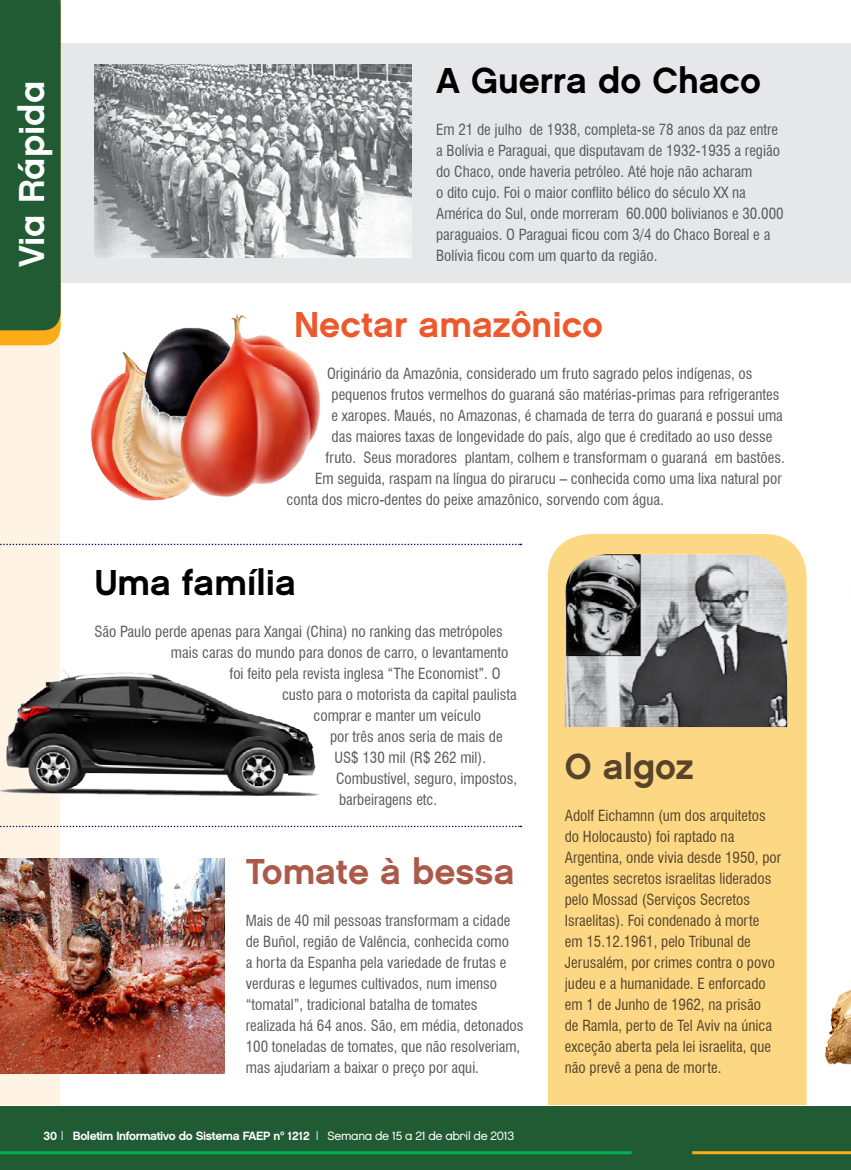
<style>
.page{position:relative;width:851px;height:1170px;background:#fff}
.page>*{position:absolute;margin:0;border:0;box-sizing:border-box;transform-origin:0 0}
.t1{font:36px "Chalet New York Nineteen Sixty";color:#000}
.t2{font:36px "Chalet New York Nineteen Sixty";color:#ec592d}
.t3{font:36px "Chalet New York Nineteen Sixty";color:#ab5a49}
.t4{font:36px "Chalet New York Nineteen Eighty";color:#fff}
.t5{font:36px "Chalet New York Nineteen Sixty";color:#57442a}
.t6{font:condensed 15px/21px "Swiss 721 BT";color:#58595b}
.t7{font:condensed 15px/21px "Swiss 721 BT";color:#57442a}
.t8{font:12px "Chalet New York Nineteen Sixty";letter-spacing:-.03em;color:#fff}
.s1{font-family:"Chalet London Nineteen Eighty"}
</style>
<div class="page">
<div style="left:0;top:1106px;width:850px;height:63px;background:#205b34"></div>
<hr style="left:0;top:1151px;width:631px;height:3px;background:#00b055">
<hr style="left:692px;top:1151px;width:158px;height:3px;background:#fbac18">
<div style="left:547px;top:534px;width:259px;height:570px;background:#fcd884"></div>
<div style="left:60px;top:44px;width:790px;height:239px;background:#e6e7e8"></div>
<div style="left:0;top:0;width:60px;height:1104px;background:#fff4e3"></div>
<div style="left:0;top:0;width:61px;height:345px;background:#205b34"></div>
<img style="left:94px;top:64px;width:317px;height:194px">
<img style="left:90px;top:314px;width:230px;height:187px">
<img style="left:564px;top:554px;width:223px;height:173px">
<img style="left:0;top:670px;width:336px;height:158px">
<img style="left:0;top:858px;width:224px;height:215px">
<img style="left:794px;top:768px;width:56px;height:323px">
<svg style="left:0;top:825px;width:521px;height:2px"></svg>
<svg style="left:0;top:543px;width:521px;height:2px"></svg>
<p class="t4" style="left:10px;top:267px;width:188px;rotate:-90deg">Via Rápida</p>
<p class="t1" style="left:436px;top:59px;width:326px">A Guerra do Chaco</p>
<p class="t6" style="left:436px;top:119px;width:349px">Em 21 de julho de 1938, completa-se 78 anos da paz entre a Bolívia e Paraguai, que disputavam de 1932-1935 a região do Chaco, onde haveria petróleo. Até hoje não acharam<br>o dito cujo. Foi o maior conflito bélico do século XX na América do Sul, onde morreram 60.000 bolivianos e 30.000 paraguaios. O Paraguai ficou com 3/4 do Chaco Boreal e a Bolívia ficou com um quarto da região.</p>
<p class="t2" style="left:294px;top:302px;width:310px">Nectar amazônico</p>
<p class="t6" style="left:327px;top:363px;width:427px">Originário da Amazônia, considerado um fruto sagrado pelos indígenas, os</p>
<p class="t6" style="left:331px;top:384px;width:449px">pequenos frutos vermelhos do guaraná são matérias-primas para refrigerantes</p>
<p class="t6" style="left:331px;top:405px;width:453px">e xaropes. Maués, no Amazonas, é chamada de terra do guaraná e possui uma</p>
<p class="t6" style="left:331px;top:426px;width:442px">das maiores taxas de longevidade do país, algo que é creditado ao uso desse</p>
<p class="t6" style="left:325px;top:447px;width:461px">fruto. Seus moradores plantam, colhem e transformam o guaraná em bastões.</p>
<p class="t6" style="left:315px;top:468px;width:468px">Em seguida, raspam na língua do pirarucu – conhecida como uma lixa natural por</p>
<p class="t6" style="left:286px;top:489px;width:379px">conta dos micro-dentes do peixe amazônico, sorvendo com água.</p>
<p class="t1" style="left:94px;top:560px;width:203px">Uma família</p>
<p class="t6" style="left:94px;top:621px;width:410px">São Paulo perde apenas para Xangai (China) no ranking das metrópoles</p>
<p class="t6" style="left:171px;top:642px;width:339px">mais caras do mundo para donos de carro, o levantamento</p>
<p class="t6" style="left:229px;top:663px;width:272px">foi feito pela revista inglesa “The Economist”. O</p>
<p class="t6" style="left:282px;top:684px;width:236px">custo para o motorista da capital paulista</p>
<p class="t6" style="left:313px;top:705px;width:169px">comprar e manter um veículo</p>
<p class="t6" style="left:330px;top:726px;width:174px">por três anos seria de mais de</p>
<p class="t6" style="left:334px;top:747px;width:153px">US$ 130 mil (R$ 262 mil).</p>
<p class="t6" style="left:336px;top:768px;width:182px">Combustível, seguro, impostos,</p>
<p class="t6" style="left:339px;top:789px;width:100px">barbeiragens etc.</p>
<p class="t3" style="left:246px;top:849px;width:270px">Tomate à bessa</p>
<p class="t6" style="left:246px;top:910px;width:279px">Mais de 40 mil pessoas transformam a cidade de Buñol, região de Valência, conhecida como<br>a horta da Espanha pela variedade de frutas e verduras e legumes cultivados, num imenso “tomatal”, tradicional batalha de tomates realizada há 64 anos. São, em média, detonados 100 toneladas de tomates, que não resolveriam, mas ajudariam a baixar o preço por aqui.</p>
<p class="t5" style="left:564px;top:744px;width:130px">O algoz</p>
<p class="t7" style="left:564px;top:804px;width:218px">Adolf Eichamnn (um dos arquitetos do Holocausto) foi raptado na Argentina, onde vivia desde 1950, por agentes secretos israelitas liderados pelo Mossad (Serviços Secretos Israelitas). Foi condenado à morte<br>em 15.12.1961, pelo Tribunal de Jerusalém, por crimes contra o povo judeu e a humanidade. E enforcado em 1 de Junho de 1962, na prisão<br>de Ramla, perto de Tel Aviv na única exceção aberta pela lei israelita, que não prevê a pena de morte.</p>
<p class="t8" style="left:43px;top:1128px;width:472px">30 | Boletim Informativo do Sistema FAEP nº 1212 | <span class="s1">Semana de 15 a 21 de abril de 2013</span></p>
</div>
